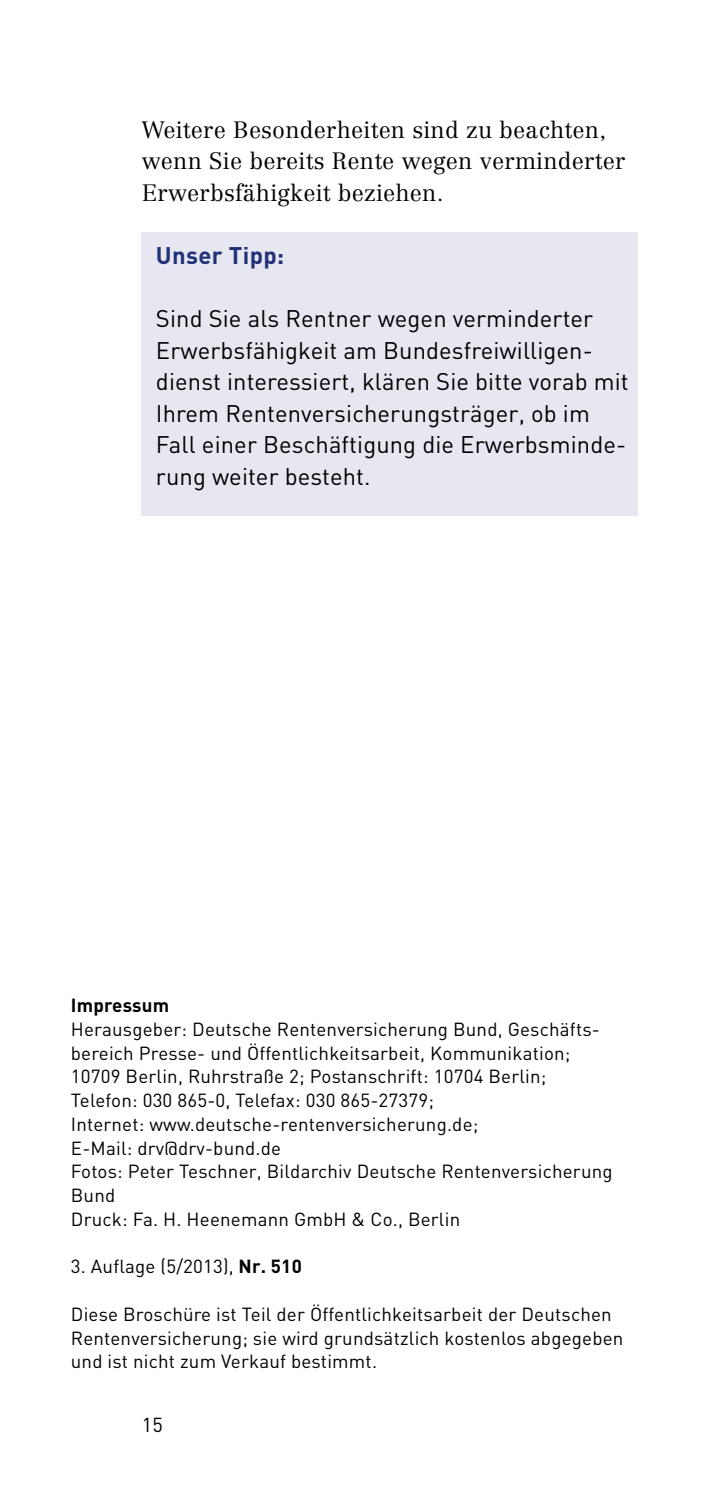
<style>
.page{position:relative;width:709px;height:1489px;background:#fff}
.page>*{position:absolute;margin:0;border:0;box-sizing:border-box;transform-origin:0 0}
.t1{font:23.75px/31.5px "DIN";letter-spacing:.005em;color:#000}
.t2{font:700 23.75px "DIN";letter-spacing:.015em;color:#213178}
.t3{font:300 23.25px/31.5px "Centennial";letter-spacing:.01em;color:#000}
.t4{font:20px "DIN";color:#000}
.t5{font:18.75px/23.8px "DIN";letter-spacing:.01em;color:#000}
.t6{font:700 18.75px "DIN";letter-spacing:.01em;color:#000}
.s1{font-weight:700}
</style>
<div class="page">
<div style="left:142px;top:232px;width:496px;height:284px;background:#e7e7f1"></div>
<p class="t3" style="left:142px;top:114px;width:485px">Weitere Besonderheiten sind zu beachten, wenn Sie bereits Rente wegen verminderter<br>Erwerbsfähigkeit beziehen.</p>
<h3 class="t2" style="left:156px;top:240px;width:130px">Unser Tipp:</h3>
<p class="t1" style="left:156px;top:302px;width:474px">Sind Sie als Rentner wegen verminderter Erwerbsfähigkeit am Bundesfreiwilligen&shy;dienst interessiert, klären Sie bitte vorab mit Ihrem Rentenversicherungsträger, ob im Fall einer Beschäftigung die Erwerbsminde&shy;rung weiter besteht.</p>
<h2 class="t6" style="left:71px;top:992px;width:100px">Impressum</h2>
<h3 class="t5" style="left:71px;top:1016px;width:530px">Herausgeber: Deutsche Rentenversicherung Bund, Geschäfts-</h3>
<p class="t5" style="left:71px;top:1040px;width:501px">bereich Presse- und Öffentlichkeitsarbeit, Kommunikation;</p>
<p class="t5" style="left:71px;top:1064px;width:477px">10709 Berlin, Ruhrstraße 2; Postanschrift: 10704 Berlin;</p>
<p class="t5" style="left:71px;top:1087px;width:365px">Telefon: 030 865-0, Telefax: 030 865-27379;</p>
<p class="t5" style="left:71px;top:1111px;width:409px">Internet: www.deutsche-rentenversicherung.de;</p>
<p class="t5" style="left:71px;top:1135px;width:212px">E-Mail: drv@drv-bund.de</p>
<h3 class="t5" style="left:71px;top:1159px;width:543px">Fotos: Peter Teschner, Bildarchiv Deutsche Rentenversicherung</h3>
<p class="t5" style="left:71px;top:1183px;width:46px">Bund</p>
<h3 class="t5" style="left:71px;top:1206px;width:391px">Druck: Fa. H. Heenemann GmbH &amp; Co., Berlin</h3>
<p class="t5" style="left:71px;top:1254px;width:232px">3. Auflage (5/2013), <span class="s1">Nr. 510</span></p>
<p class="t5" style="left:71px;top:1301px;width:554px">Diese Broschüre ist Teil der Öffentlichkeitsarbeit der Deutschen<br>Rentenversicherung; sie wird grundsätzlich kostenlos abgegeben und ist nicht zum Verkauf bestimmt.</p>
<p class="t4" style="left:142px;top:1411px;width:23px">15</p>
</div>
